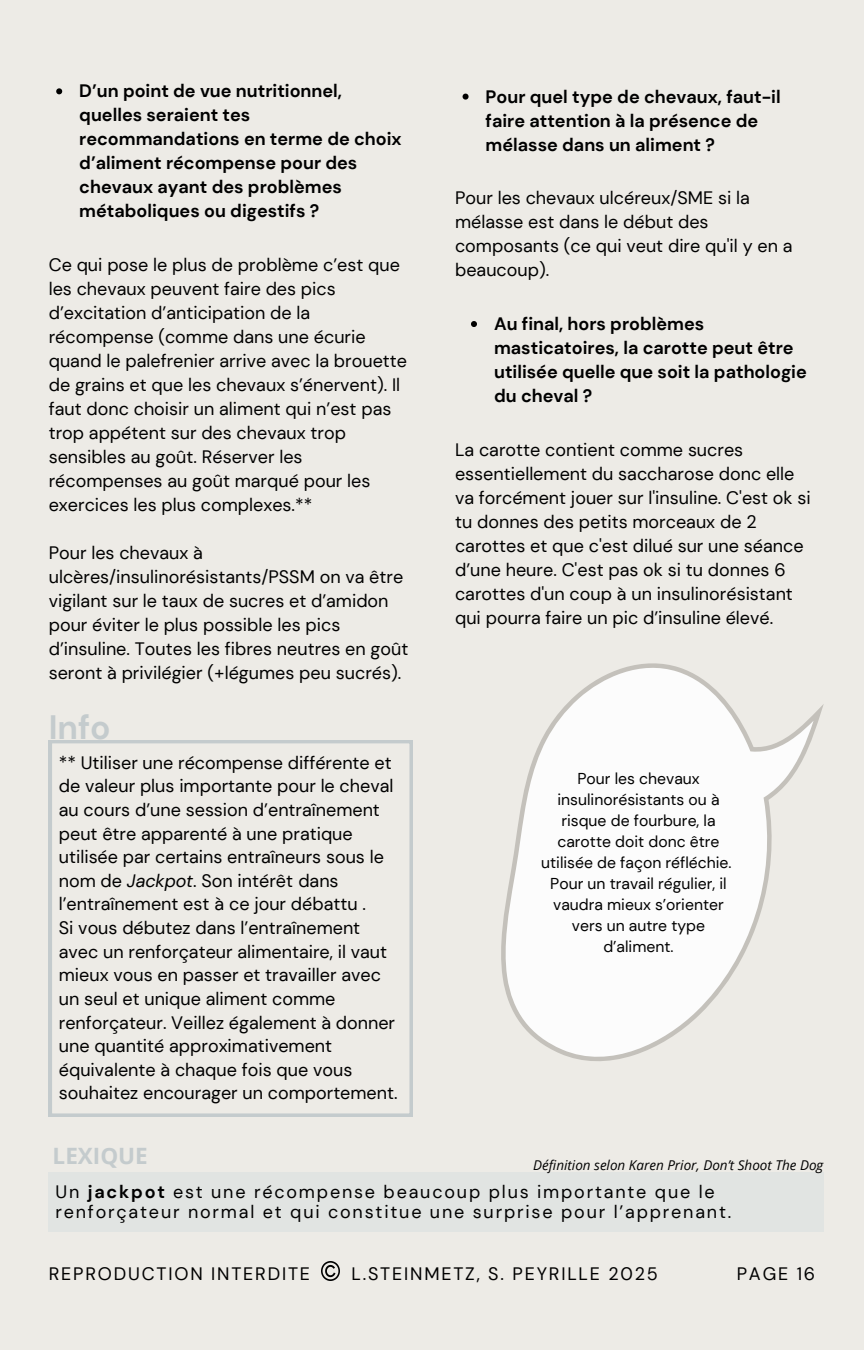
<style>
.page{position:relative;width:864px;height:1350px;background:#edebe6}
.page>*{position:absolute;margin:0;border:0;box-sizing:border-box;transform-origin:0 0}
.t1{font:700 33.75px "DM Sans";color:#c4cbcd}
.t2{font:700 22.5px "Open Sans";color:#c4cbcd}
.t3{font:18px/24.1px "DM Sans";color:#000}
.t4{font:700 18px/24.1px "DM Sans";color:#000}
.t5{font:18px/20.2px "DM Sans";letter-spacing:.1em;color:#000}
.t6{font:15.75px/20.9px "DM Sans";color:#000;text-align:center}
.t7{font:italic 13.5px "Open Sans";color:#000}
.s1{font-style:italic}
.s2{font-weight:700}
</style>
<div class="page">
<svg style="left:49px;top:740px;width:353px;height:376px"></svg>
<svg style="left:56px;top:88px;width:6px;height:6px"></svg>
<svg style="left:463px;top:94px;width:6px;height:6px"></svg>
<svg style="left:471px;top:321px;width:6px;height:6px"></svg>
<svg style="left:404px;top:663px;width:420px;height:451px"></svg>
<div style="left:49px;top:1173px;width:775px;height:59px;background:#e1e4e2"></div>
<img style="left:321px;top:1262px;width:19px;height:18px">
<h4 class="t4" style="left:79px;top:79px;width:324px">D’un point de vue nutritionnel, quelles seraient tes recommandations en terme de choix d’aliment récompense pour des chevaux ayant des problèmes métaboliques ou digestifs ?</h4>
<p class="t3" style="left:49px;top:253px;width:360px">Ce qui pose le plus de problème c’est que les chevaux peuvent faire des pics d’excitation d’anticipation de la récompense (comme dans une écurie quand le palefrenier arrive avec la brouette de grains et que les chevaux s’énervent). Il faut donc choisir un aliment qui n’est pas trop appétent sur des chevaux trop sensibles au goût. Réserver les récompenses au goût marqué pour les exercices les plus complexes.**</p>
<h4 class="t3" style="left:49px;top:540px;width:361px">Pour les chevaux à ulcères/insulinorésistants/PSSM on va être vigilant sur le taux de sucres et d’amidon pour éviter le plus possible les pics d’insuline. Toutes les fibres neutres en goût seront à privilégier (+légumes peu sucrés).</h4>
<h4 class="t1" style="left:49px;top:706px;width:63px">Info</h4>
<p class="t3" style="left:59px;top:751px;width:340px">** Utiliser une récompense différente et de valeur plus importante pour le cheval au cours d’une session d’entraînement peut être apparenté à une pratique utilisée par certains entraîneurs sous le nom de <span class="s1">Jackpot</span>. Son intérêt dans l’entraînement est à ce jour débattu .<br>Si vous débutez dans l’entraînement avec un renforçateur alimentaire, il vaut mieux vous en passer et travailler avec un seul et unique aliment comme renforçateur. Veillez également à donner une quantité approximativement équivalente à chaque fois que vous souhaitez encourager un comportement.</p>
<h4 class="t4" style="left:486px;top:84px;width:297px">Pour quel type de chevaux, faut-il faire attention à la présence de mélasse dans un aliment ?</h4>
<p class="t3" style="left:455px;top:186px;width:339px">Pour les chevaux ulcéreux/SME si la mélasse est dans le début des composants (ce qui veut dire qu'il y en a beaucoup).</p>
<h5 class="t4" style="left:494px;top:312px;width:314px">Au final, hors problèmes masticatoires, la carotte peut être utilisée quelle que soit la pathologie du cheval ?</h5>
<h1 class="t3" style="left:455px;top:438px;width:357px">La carotte contient comme sucres essentiellement du saccharose donc elle va forcément jouer sur l'insuline. C'est ok si tu donnes des petits morceaux de 2 carottes et que c'est dilué sur une séance d’une heure. C'est pas ok si tu donnes 6 carottes d'un coup à un insulinorésistant qui pourra faire un pic d’insuline élevé.</h1>
<h4 class="t6" style="left:541px;top:768px;width:192px">Pour les chevaux insulinorésistants ou à risque de fourbure, la carotte doit donc être utilisée de façon réfléchie.<br>Pour un travail régulier, il vaudra mieux s’orienter vers un autre type d’aliment.</h4>
<p class="t2" style="left:53px;top:1140px;width:97px">LEXIQUE</p>
<h4 class="t7" style="left:533px;top:1155px;width:292px">Définition selon Karen Prior, Don’t Shoot The Dog</h4>
<h2 class="t5" style="left:55px;top:1182px;width:677px">Un <span class="s2">jackpot</span> est une récompense beaucoup plus importante que le renforçateur normal et qui constitue une surprise pour l’apprenant.</h2>
<p class="t5" style="left:49px;top:1264px;width:263px">REPRODUCTION INTERDITE</p>
<p class="t5" style="left:351px;top:1264px;width:308px">L.STEINMETZ, S. PEYRILLE 2025</p>
<p class="t3" style="left:737px;top:1262px;width:80px">PAGE 16</p>
</div>
